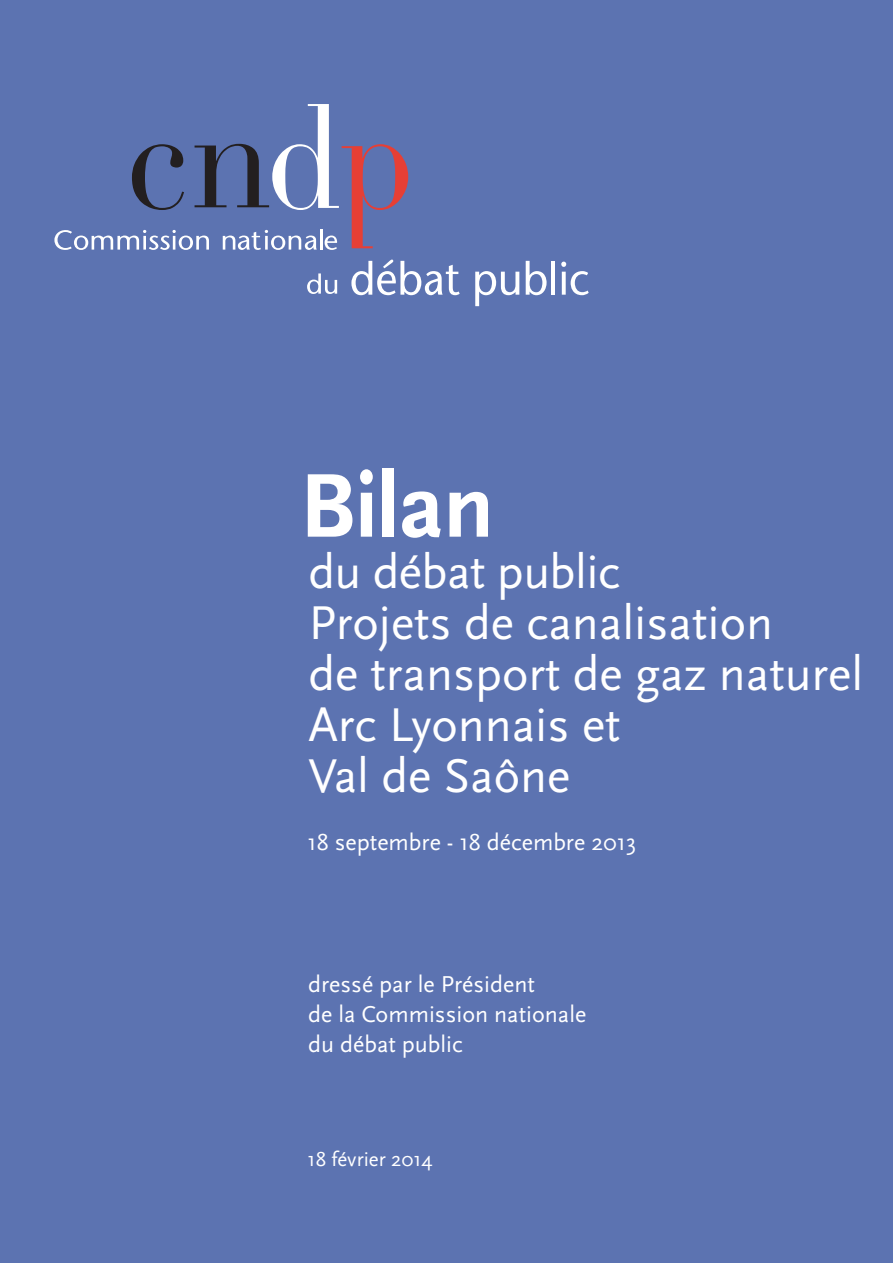
<style>
.page{position:relative;width:893px;height:1263px;background:#5c73b1}
.page>*{position:absolute;margin:0;border:0;box-sizing:border-box;transform-origin:0 0}
.t1{font:700 94.5px "Scala Sans";color:#fff}
.t2{font:49.5px/51px "Scala Sans";color:#fff}
.t3{font:24px/30px "Scala Sans";color:#fff}
.t4{font:21px "Scala Sans";color:#fff}
</style>
<div class="page">
<svg style="left:54px;top:104px;width:354px;height:146px"></svg>
<svg style="left:307px;top:273px;width:30px;height:21px"></svg>
<svg style="left:351px;top:260px;width:109px;height:35px"></svg>
<svg style="left:475px;top:271px;width:44px;height:35px"></svg>
<svg style="left:526px;top:261px;width:21px;height:34px"></svg>
<hr style="left:551px;top:261px;width:4px;height:34px;background:#fff">
<svg style="left:561px;top:262px;width:28px;height:33px"></svg>
<h1 class="t1" style="left:300px;top:455px;width:196px">Bilan</h1>
<h2 class="t2" style="left:308px;top:547px;width:556px">du débat public<br>Projets de canalisation<br>de transport de gaz naturel<br>Arc Lyonnais et<br>Val de Saône</h2>
<p class="t3" style="left:308px;top:827px;width:330px">18 septembre - 18 décembre 2013</p>
<p class="t3" style="left:308px;top:970px;width:280px">dressé par le Président<br>de la Commission nationale du débat public</p>
<p class="t4" style="left:308px;top:1147px;width:127px">18 février 2014</p>
</div>
